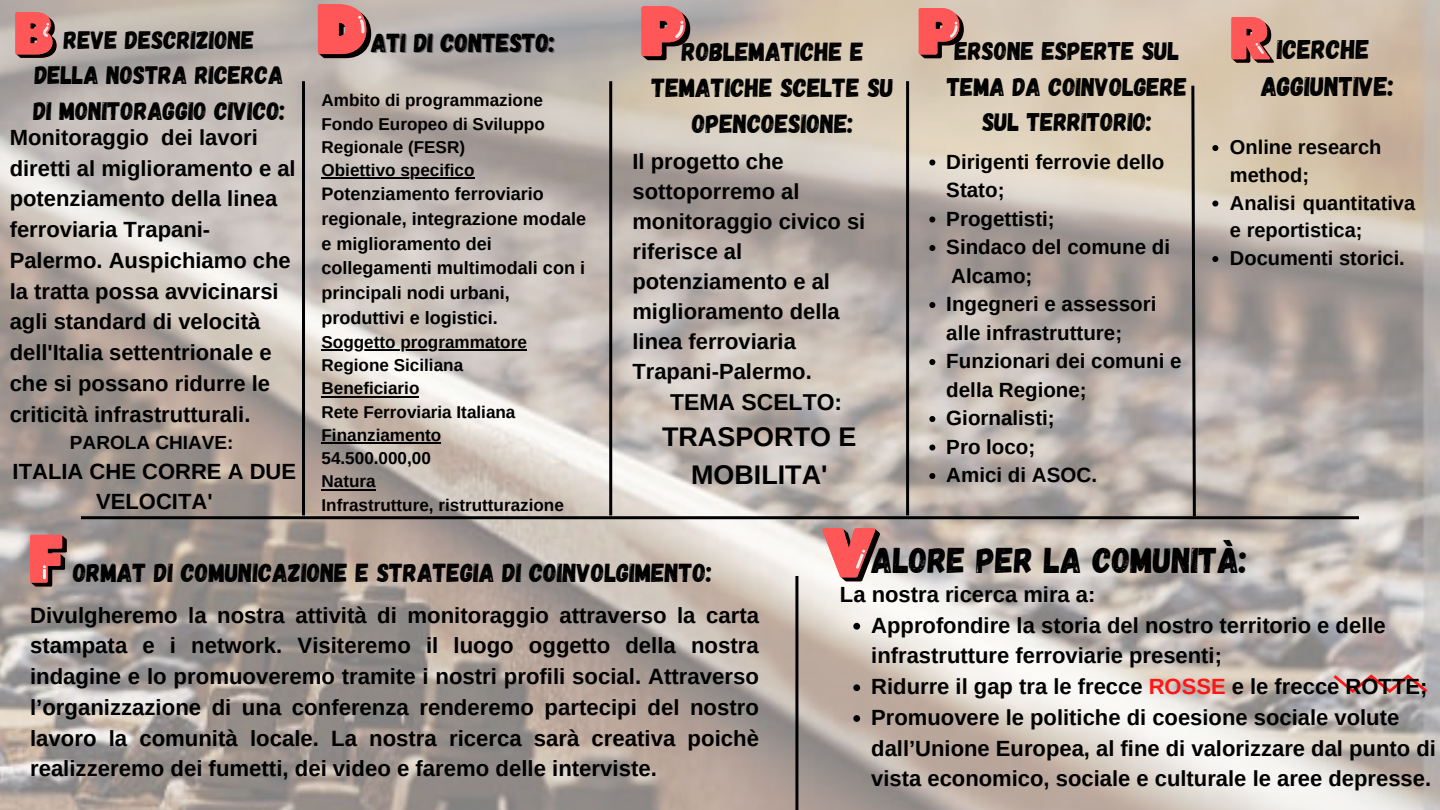
<style>
.page{position:relative;width:1440px;height:810px;background:#fff}
.page>*{position:absolute;margin:0;border:0;box-sizing:border-box;transform-origin:0 0}
.t1{font:35.8px "Gagalin";color:#000}
.t2{font:27px/37.1px "Gagalin";color:#000;text-align:center}
.t3{font:700 26.9px/37.5px "Arimo";color:#000;text-align:center}
.t4{font:26.1px/36px "Gagalin";color:#000;text-align:center}
.t5{font:26px "Gagalin";color:#000}
.t6{font:25.5px/35.2px "Gagalin";color:#000;text-align:center}
.t7{font:25.3px/35.2px "Gagalin";color:#000;text-align:center}
.t8{font:700 23px "Arimo";color:#000}
.t9{font:700 22.2px/30.8px "Arimo";color:#000;text-align:justify}
.t10{font:700 22px/30.8px "Arimo";color:#000}
.t11{font:700 20.6px/28.5px "Arimo";color:#000}
.t12{font:700 20.1px/27.8px "Arimo";color:#000}
.t13{font:700 19px "Arimo";color:#000}
.t14{font:700 18px/24.8px "Arimo";color:#000}
.t15{font:700 17.1px/23.2px "Arimo";color:#000}
.s1{color:#ff1616}
</style>
<div class="page">
<img style="left:0;top:0;width:1440px;height:810px">
<hr style="left:81px;top:516px;width:1278px;height:3px;background:#000">
<hr style="left:795px;top:576px;width:3px;height:234px;background:#000">
<hr style="left:302px;top:81px;width:3px;height:434px;background:#000">
<hr style="left:609px;top:81px;width:3px;height:434px;background:#000">
<hr style="left:906px;top:81px;width:3px;height:434px;background:#000">
<svg style="left:1190px;top:83px;width:7px;height:434px;background:#6d6862"></svg>
<svg style="left:15px;top:12px;width:42px;height:46px;background:#cf5655"></svg>
<svg style="left:641px;top:6px;width:49px;height:54px;background:#cc5f5d"></svg>
<svg style="left:919px;top:8px;width:45px;height:50px;background:#d0635f"></svg>
<svg style="left:1231px;top:17px;width:43px;height:46px;background:#d25d59"></svg>
<svg style="left:30px;top:535px;width:37px;height:52px;background:#c25757"></svg>
<svg style="left:318px;top:4px;width:53px;height:54px;background:#d35858"></svg>
<svg style="left:822px;top:528px;width:58px;height:53px"></svg>
<svg style="left:1334px;top:674px;width:93px;height:19px;background:#daa9a6"></svg>
<hr style="left:322px;top:178px;width:153px;height:1px;background:#000">
<hr style="left:322px;top:349px;width:205px;height:2px;background:#000">
<hr style="left:322px;top:396px;width:97px;height:1px;background:#000">
<hr style="left:322px;top:442px;width:119px;height:2px;background:#000">
<hr style="left:322px;top:489px;width:54px;height:1px;background:#000">
<svg style="left:1212px;top:145px;width:6px;height:6px"></svg>
<svg style="left:1212px;top:201px;width:6px;height:6px"></svg>
<svg style="left:1212px;top:256px;width:6px;height:6px"></svg>
<svg style="left:929px;top:160px;width:6px;height:6px"></svg>
<svg style="left:929px;top:217px;width:6px;height:6px"></svg>
<svg style="left:929px;top:245px;width:6px;height:6px"></svg>
<svg style="left:929px;top:302px;width:6px;height:6px"></svg>
<svg style="left:929px;top:359px;width:6px;height:6px"></svg>
<svg style="left:929px;top:416px;width:6px;height:6px"></svg>
<svg style="left:929px;top:445px;width:6px;height:6px"></svg>
<svg style="left:929px;top:473px;width:6px;height:6px"></svg>
<svg style="left:853px;top:623px;width:7px;height:7px"></svg>
<svg style="left:853px;top:684px;width:7px;height:7px"></svg>
<svg style="left:853px;top:715px;width:7px;height:7px"></svg>
<p class="t7" style="left:33px;top:21px;width:253px">REVE DESCRIZIONE<br>DELLA NOSTRA RICERCA<br>DI MONITORAGGIO CIVICO:</p>
<p class="t5" style="left:371px;top:25px;width:185px">ATI DI CONTESTO:</p>
<p class="t15" style="left:322px;top:89px;width:225px">Ambito di programmazione<br>Fondo Europeo di Sviluppo<br>Regionale (FESR)<br>Obiettivo specifico</p>
<p class="t14" style="left:322px;top:182px;width:266px">Potenziamento ferroviario regionale, integrazione modale e miglioramento dei collegamenti multimodali con i principali nodi urbani, produttivi e logistici.</p>
<p class="t15" style="left:322px;top:330px;width:244px">Soggetto programmatore<br>Regione Siciliana<br>Beneficiario<br>Rete Ferroviaria Italiana<br>Finanziamento<br>54.500.000,00<br>Natura<br>Infrastrutture, ristrutturazione</p>
<p class="t10" style="left:10px;top:122px;width:287px">Monitoraggio dei lavori diretti al miglioramento e al potenziamento della linea ferroviaria Trapani-<br>Palermo. Auspichiamo che la tratta possa avvicinarsi agli standard di velocità dell'Italia settentrionale e che si possano ridurre le criticità infrastrutturali.</p>
<p class="t13" style="left:70px;top:431px;width:165px">PAROLA CHIAVE:</p>
<p class="t10" style="left:13px;top:456px;width:285px;text-align:center">ITALIA CHE CORRE A DUE<br>VELOCITA'</p>
<p class="t4" style="left:652px;top:32px;width:243px">ROBLEMATICHE E<br>TEMATICHE SCELTE SU<br>OPENCOESIONE:</p>
<p class="t2" style="left:1261px;top:30px;width:134px">ICERCHE<br>AGGIUNTIVE:</p>
<p class="t6" style="left:947px;top:32px;width:242px">ERSONE ESPERTE SUL<br>TEMA DA COINVOLGERE<br>SUL TERRITORIO:</p>
<p class="t10" style="left:632px;top:146px;width:234px;line-height:30px">Il progetto che sottoporremo al monitoraggio civico si riferisce al potenziamento e al miglioramento della linea ferroviaria<br>Trapani-Palermo.</p>
<p class="t8" style="left:670px;top:390px;width:174px">TEMA SCELTO:</p>
<p class="t3" style="left:662px;top:418px;width:196px">TRASPORTO E<br>MOBILITA'</p>
<p class="t11" style="left:946px;top:147px;width:225px">Dirigenti ferrovie dello<br>Stato;<br>Progettisti;<br>Sindaco del comune di</p>
<p class="t11" style="left:951px;top:261px;width:83px">Alcamo;</p>
<p class="t11" style="left:946px;top:290px;width:237px">Ingegneri e assessori alle infrastrutture;<br>Funzionari dei comuni e della Regione;<br>Giornalisti;<br>Pro loco;<br>Amici di ASOC.</p>
<p class="t12" style="left:1230px;top:133px;width:187px">Online research method;<br>Analisi quantitativa e reportistica;<br>Documenti storici.</p>
<p class="t5" style="left:73px;top:556px;width:640px">ORMAT DI COMUNICAZIONE E STRATEGIA DI COINVOLGIMENTO:</p>
<p class="t9" style="left:30px;top:600px;width:731px">Divulgheremo la nostra attività di monitoraggio attraverso la carta stampata e i network. Visiteremo il luogo oggetto della nostra indagine e lo promuoveremo tramite i nostri profili social. Attraverso l’organizzazione di una conferenza renderemo partecipi del nostro lavoro la comunità locale. La nostra ricerca sarà creativa poichè realizzeremo dei fumetti, dei video e faremo delle interviste.</p>
<h1 class="t1" style="left:872px;top:538px;width:377px">ALORE PER LA COMUNITÀ:</h1>
<p class="t10" style="left:840px;top:579px;width:257px">La nostra ricerca mira a:</p>
<p class="t10" style="left:871px;top:610px;width:566px">Approfondire la storia del nostro territorio e delle infrastrutture ferroviarie presenti;<br>Ridurre il gap tra le frecce <span class="s1">ROSSE</span> e le frecce ROTTE; Promuovere le politiche di coesione sociale volute dall’Unione Europea, al fine di valorizzare dal punto di vista economico, sociale e culturale le aree depresse.</p>
</div>
